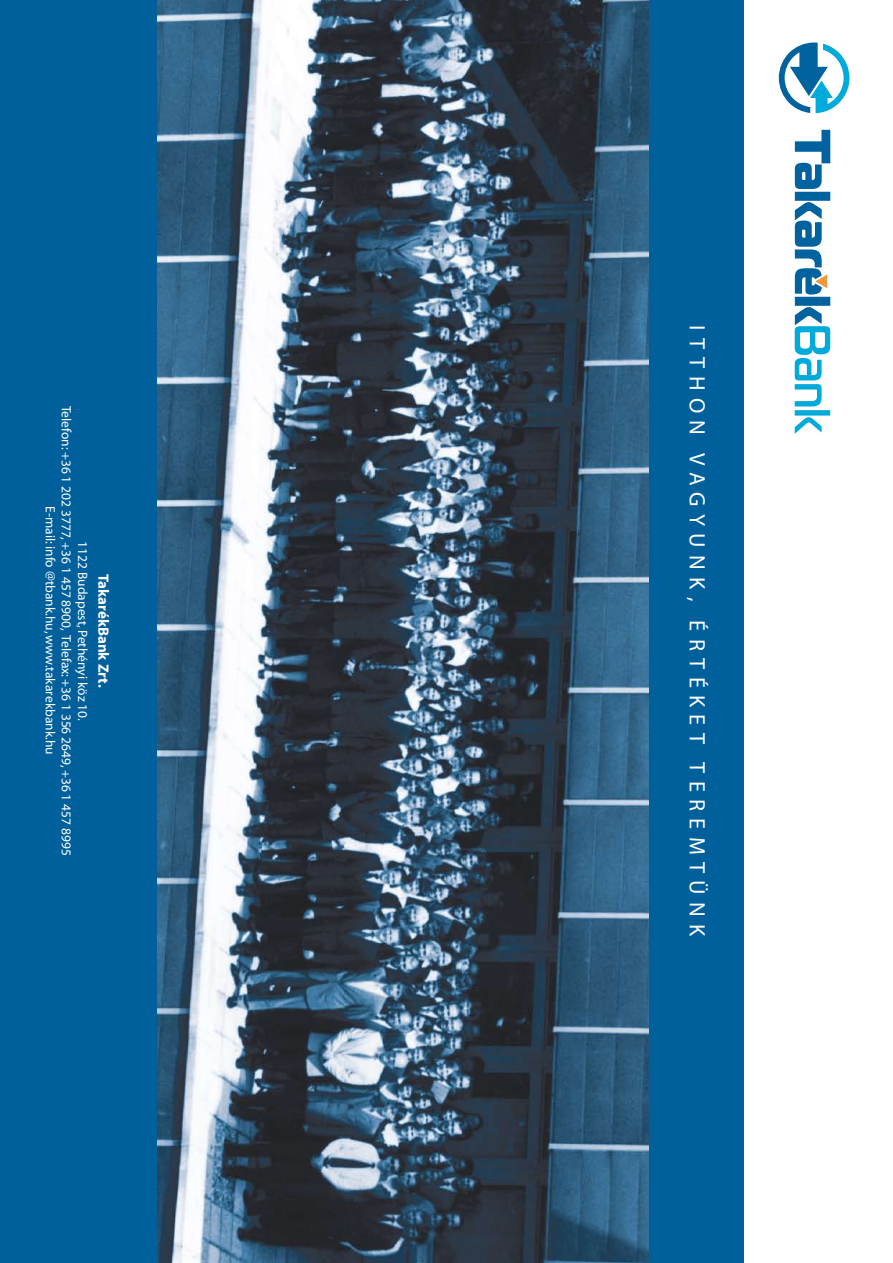
<style>
.page{position:relative;width:893px;height:1263px;background:#fff}
.page>*{position:absolute;margin:0;border:0;box-sizing:border-box;transform-origin:0 0}
.t1{font:22.35px "Myriad Pro";letter-spacing:.33em;color:#fff}
.t2{font:700 15px "Myriad";color:#fff}
.t3{font:13.5px/16.2px "Myriad";color:#fff;text-align:center}
</style>
<div class="page">
<div style="left:0;top:0;width:743px;height:1263px;background:#00609b"></div>
<svg style="left:779px;top:43px;width:70px;height:70px"></svg>
<svg style="left:794px;top:130px;width:36px;height:304px"></svg>
<img style="left:157px;top:0;width:492px;height:1263px">
<p class="t3" style="left:90px;top:406px;width:451px;rotate:90deg">1122 Budapest, Pethényi köz 10.<br>Telefon: +36 1 202 3777, +36 1 457 8900, Telefax: +36 1 356 2649, +36 1 457 8995<br>E-mail: info @tbank.hu, www.takarekbank.hu</p>
<p class="t2" style="left:111px;top:574px;width:115px;rotate:90deg">TakarékBank Zrt.</p>
<h1 class="t1" style="left:711px;top:325px;width:612px;rotate:90deg">Itthon vagyunk, é rté ket teremtünk</h1>
</div>
